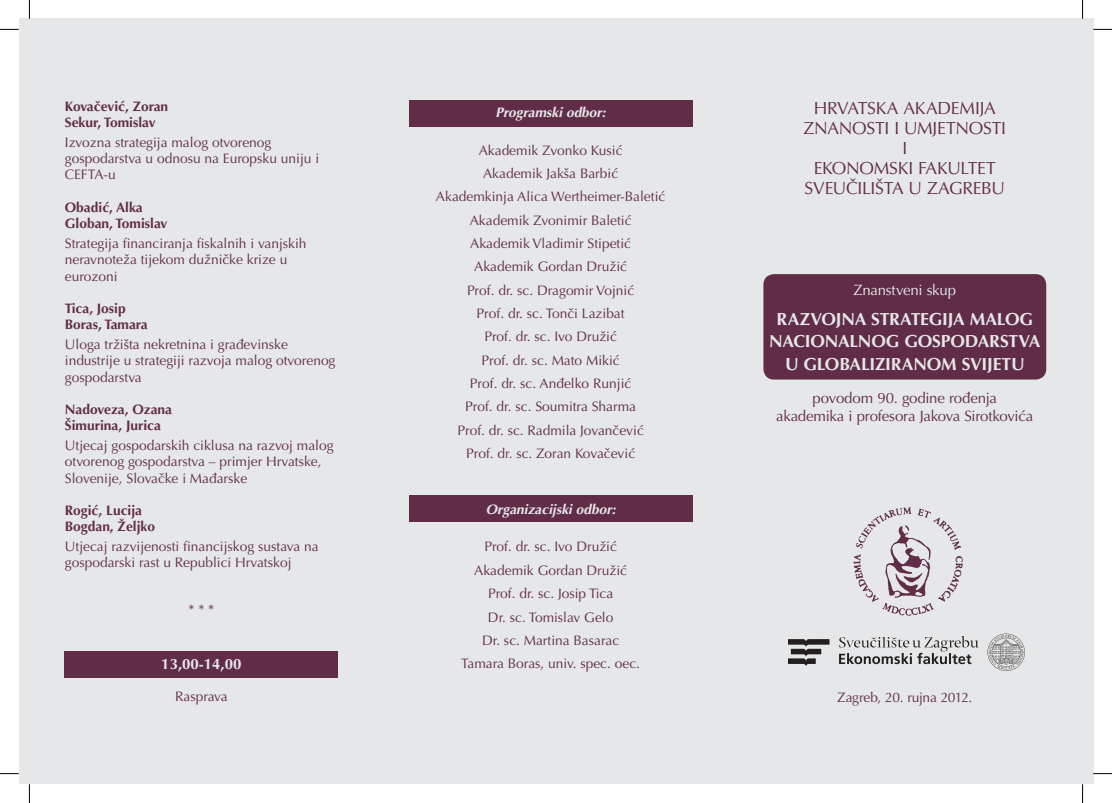
<style>
.page{position:relative;width:1112px;height:803px;background:#fff}
.page>*{position:absolute;margin:0;border:0;box-sizing:border-box;transform-origin:0 0}
.t1{font:17.5px/20px "Optima CE";letter-spacing:-.015em;color:#612d46;text-align:center}
.t2{font:700 17.5px/22.5px "Optima CE";letter-spacing:-.015em;color:#e6e7e8;text-align:center}
.t3{font:15px/18.8px "Optima CE";letter-spacing:-.015em;color:#612d46;text-align:center}
.t4{font:15px "Optima CE";letter-spacing:-.015em;color:#e6e7e8}
.t5{font:700 15px "Optima CE";color:#e6e7e8}
.t6{font:13.75px/23.4px "Optima CE";color:#612d46}
.t7{font:700 13.75px/16.2px "Optima CE";color:#612d46}
.t8{font:italic 700 13.75px "Optima CE";color:#e6e7e8}
.t9{font:13.75px "Optima CE";letter-spacing:-.02em;color:#612d46}
</style>
<div class="page">
<div style="left:19px;top:19px;width:1073px;height:765px;background:#e6e7e8"></div>
<div style="left:763px;top:274px;width:282px;height:106px;background:#612d46;border-radius:11px"></div>
<img style="left:853px;top:507px;width:108px;height:108px">
<svg style="left:839px;top:636px;width:139px;height:28px"></svg>
<svg style="left:788px;top:639px;width:41px;height:27px"></svg>
<svg style="left:987px;top:634px;width:37px;height:37px"></svg>
<div style="left:65px;top:651px;width:273px;height:27px;background:#612d46"></div>
<div style="left:409px;top:100px;width:283px;height:27px;background:#612d46"></div>
<div style="left:409px;top:495px;width:283px;height:26px;background:#612d46"></div>
<svg style="left:0;top:29px;width:19px;height:1px"></svg>
<svg style="left:1092px;top:29px;width:19px;height:1px"></svg>
<svg style="left:0;top:773px;width:19px;height:1px"></svg>
<svg style="left:1092px;top:773px;width:19px;height:1px"></svg>
<svg style="left:29px;top:0;width:1px;height:19px"></svg>
<svg style="left:29px;top:784px;width:1px;height:19px"></svg>
<svg style="left:1081px;top:0;width:2px;height:19px"></svg>
<svg style="left:1082px;top:784px;width:1px;height:19px"></svg>
<p class="t7" style="left:65px;top:99px;width:105px">Kovačević, Zoran<br>Sekur, Tomislav</p>
<p class="t6" style="left:65px;top:135px;width:256px;line-height:16.2px">Izvozna strategija malog otvorenog gospodarstva u odnosu na Europsku uniju i<br>CEFTA-u</p>
<p class="t7" style="left:65px;top:200px;width:104px">Obadić, Alka<br>Globan, Tomislav</p>
<p class="t6" style="left:65px;top:236px;width:243px;line-height:16.2px">Strategija financiranja fiskalnih i vanjskih neravnoteža tijekom dužničke krize u eurozoni</p>
<p class="t7" style="left:65px;top:301px;width:84px">Tica, Josip<br>Boras, Tamara</p>
<p class="t6" style="left:65px;top:337px;width:272px;line-height:16.2px">Uloga tržišta nekretnina i građevinske industrije u strategiji razvoja malog otvorenog gospodarstva</p>
<p class="t7" style="left:65px;top:402px;width:109px">Nadoveza, Ozana<br>Šimurina, Jurica</p>
<p class="t6" style="left:65px;top:438px;width:270px;line-height:16.2px">Utjecaj gospodarskih ciklusa na razvoj malog otvorenog gospodarstva – primjer Hrvatske,<br>Slovenije, Slovačke i Mađarske</p>
<p class="t7" style="left:65px;top:503px;width:92px">Rogić, Lucija<br>Bogdan, Željko</p>
<p class="t6" style="left:65px;top:539px;width:255px;line-height:16.2px">Utjecaj razvijenosti financijskog sustava na gospodarski rast u Republici Hrvatskoj</p>
<p class="t6" style="left:188px;top:598px;width:27px">* * *</p>
<p class="t5" style="left:161px;top:656px;width:82px">13,00-14,00</p>
<p class="t6" style="left:175px;top:685px;width:54px">Rasprava</p>
<p class="t8" style="left:495px;top:106px;width:112px">Programski odbor:</p>
<p class="t6" style="left:436px;top:139px;width:231px;text-align:center">Akademik Zvonko Kusić<br>Akademik Jakša Barbić<br>Akademkinja Alica Wertheimer-Baletić<br>Akademik Zvonimir Baletić<br>Akademik Vladimir Stipetić<br>Akademik Gordan Družić<br>Prof. dr. sc. Dragomir Vojnić<br>Prof. dr. sc. Tonči Lazibat<br>Prof. dr. sc. Ivo Družić<br>Prof. dr. sc. Mato Mikić<br>Prof. dr. sc. Anđelko Runjić<br>Prof. dr. sc. Soumitra Sharma<br>Prof. dr. sc. Radmila Jovančević<br>Prof. dr. sc. Zoran Kovačević</p>
<p class="t8" style="left:485px;top:502px;width:131px">Organizacijski odbor:</p>
<p class="t6" style="left:461px;top:536px;width:180px;text-align:center">Prof. dr. sc. Ivo Družić<br>Akademik Gordan Družić<br>Prof. dr. sc. Josip Tica<br>Dr. sc. Tomislav Gelo<br>Dr. sc. Martina Basarac<br>Tamara Boras, univ. spec. oec.</p>
<p class="t1" style="left:803px;top:99px;width:204px">HRVATSKA AKADEMIJA<br>ZNANOSTI I UMJETNOSTI<br>I<br>EKONOMSKI FAKULTET<br>SVEUČILIŠTA U ZAGREBU</p>
<p class="t4" style="left:853px;top:283px;width:104px">Znanstveni skup</p>
<p class="t2" style="left:769px;top:308px;width:273px">RAZVOJNA STRATEGIJA MALOG<br>NACIONALNOG GOSPODARSTVA<br>U GLOBALIZIRANOM SVIJETU</p>
<p class="t3" style="left:776px;top:389px;width:258px">povodom 90. godine rođenja<br>akademika i profesora Jakova Sirotkovića</p>
<p class="t9" style="left:837px;top:690px;width:137px">Zagreb, 20. rujna 2012.</p>
</div>
